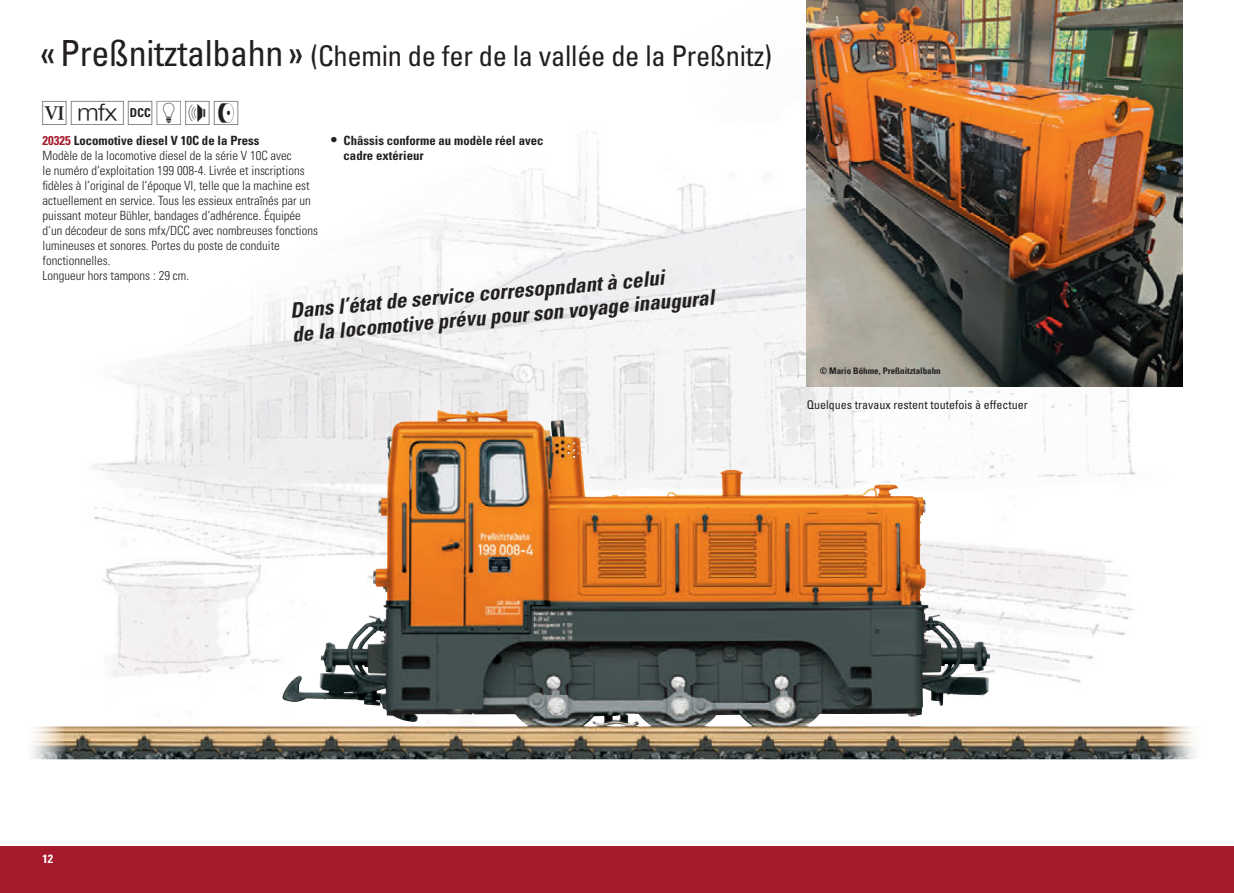
<style>
.page{position:relative;width:1234px;height:893px;background:#fff}
.page>*{position:absolute;margin:0;border:0;box-sizing:border-box;transform-origin:0 0}
.t1{font:30px "LGB Piktos";color:#231f20}
.t2{font:condensed 28.5px "Univers LT Std";letter-spacing:-.01em;color:#231f20}
.t3{font:italic 700 condensed 21px/24px "Univers LT Std";color:#231f20}
.t4{font:300 condensed 12.75px/15px "Univers LT Std";color:#231f20}
.t5{font:700 condensed 12.75px/15px "Univers LT Std";color:#231f20}
.t6{font:condensed 12px "Univers LT Std";color:#231f20}
.t7{font:700 condensed 12px "Univers LT Std";color:#fff}
.t8{font:700 condensed 9px "Univers LT Std";color:#231f20}
.s1{font-size:36px}
.s2{color:#a61a2c}
.s3{font-size:15px}
</style>
<div class="page">
<div style="left:0;top:846px;width:1233px;height:47px;background:#a61a2c"></div>
<img style="left:43px;top:131px;width:1137px;height:629px">
<img style="left:806px;top:0;width:376px;height:387px">
<img style="left:282px;top:409px;width:224px;height:307px">
<h2 class="t2" style="left:40px;top:38px;width:733px"><span class="s1">«Preßnitztalbahn»</span> (Chemin de fer de la vallée de la Preßnitz)</h2>
<h1 class="t1" style="left:43px;top:97px;width:201px">6HKEFJ</h1>
<p class="t5" style="left:43px;top:133px;width:218px"><span class="s2">20325</span> Locomotive diesel V 10C de la Press</p>
<p class="t5" style="left:343px;top:133px;width:201px;text-indent:-13px"><span class="s3">•</span> Châssis conforme au modèle réel avec cadre extérieur</p>
<p class="t4" style="left:43px;top:148px;width:277px">Modèle de la locomotive diesel de la série V 10C avec<br>le numéro d‘exploitation 199 008-4. Livrée et inscriptions fidèles à l‘original de l‘époque VI, telle que la machine est actuellement en service. Tous les essieux entraînés par un puissant moteur Bühler, bandages d‘adhérence. Équipée d‘un décodeur de sons mfx/DCC avec nombreuses fonctions lumineuses et sonores. Portes du poste de conduite fonctionnelles.<br>Longueur hors tampons : 29 cm.</p>
<h3 class="t3" style="left:289px;top:298px;width:425px;rotate:-5deg">Dans l’état de service corresopndant à celui<br>de la locomotive prévu pour son voyage inaugural</h3>
<p class="t8" style="left:819px;top:365px;width:122px">© Mario Böhme, Preßnitztalbahn</p>
<p class="t6" style="left:806px;top:397px;width:222px">Quelques travaux restent toutefois à effectuer</p>
<p class="t7" style="left:43px;top:852px;width:12px">12</p>
</div>
